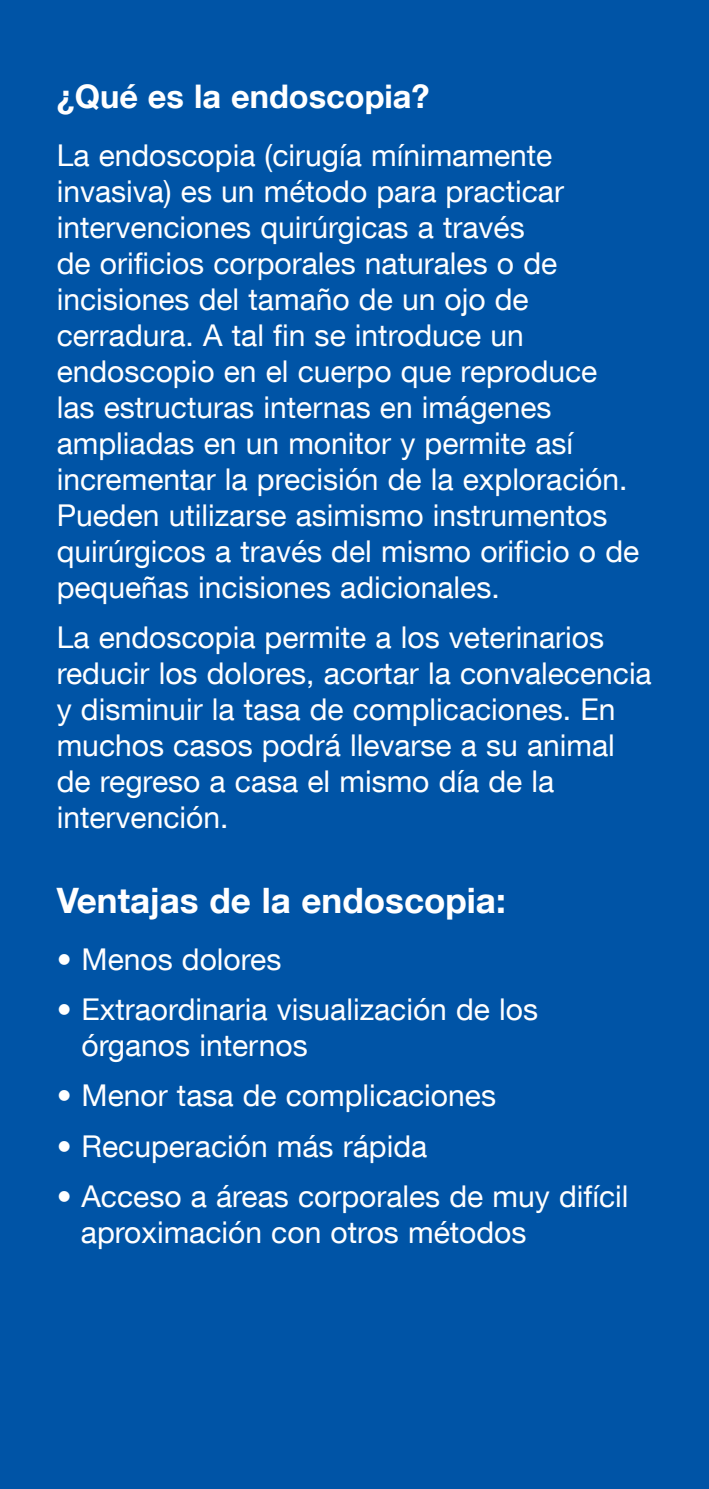
<style>
.page{position:relative;width:709px;height:1489px;background:#fff}
.page>*{position:absolute;margin:0;border:0;box-sizing:border-box;transform-origin:0 0}
.t1{font:700 35px "KS Helvetica Neue";color:#fff}
.t2{font:700 32.5px "KS Helvetica Neue";color:#fff}
.t3{font:30px/36px "KS Helvetica Neue";color:#fff}
</style>
<div class="page">
<div style="left:0;top:0;width:709px;height:1488px;background:#0054a6"></div>
<p class="t2" style="left:57px;top:76px;width:374px">¿Qué es la endoscopia?</p>
<p class="t3" style="left:57px;top:136px;width:584px">La endoscopia (cirugía mínimamente invasiva) es un método para practicar intervenciones quirúrgicas a través<br>de orificios corporales naturales o de incisiones del tamaño de un ojo de cerradura. A tal fin se introduce un endoscopio en el cuerpo que reproduce las estructuras internas en imágenes ampliadas en un monitor y permite así incrementar la precisión de la exploración.<br>Pueden utilizarse asimismo instrumentos quirúrgicos a través del mismo orificio o de pequeñas incisiones adicionales.</p>
<p class="t3" style="left:57px;top:618px;width:596px">La endoscopia permite a los veterinarios reducir los dolores, acortar la convalecencia y disminuir la tasa de complicaciones. En muchos casos podrá llevarse a su animal de regreso a casa el mismo día de la intervención.</p>
<p class="t1" style="left:57px;top:878px;width:450px">Ventajas de la endoscopia:</p>
<p class="t3" style="left:57px;top:940px;width:226px">• Menos dolores</p>
<p class="t3" style="left:82px;top:990px;width:458px;text-indent:-25px">• Extraordinaria visualización de los órganos internos</p>
<p class="t3" style="left:57px;top:1076px;width:441px">• Menor tasa de complicaciones</p>
<p class="t3" style="left:57px;top:1127px;width:372px">• Recuperación más rápida</p>
<p class="t3" style="left:81px;top:1177px;width:549px;text-indent:-24px">• Acceso a áreas corporales de muy difícil aproximación con otros métodos</p>
</div>
